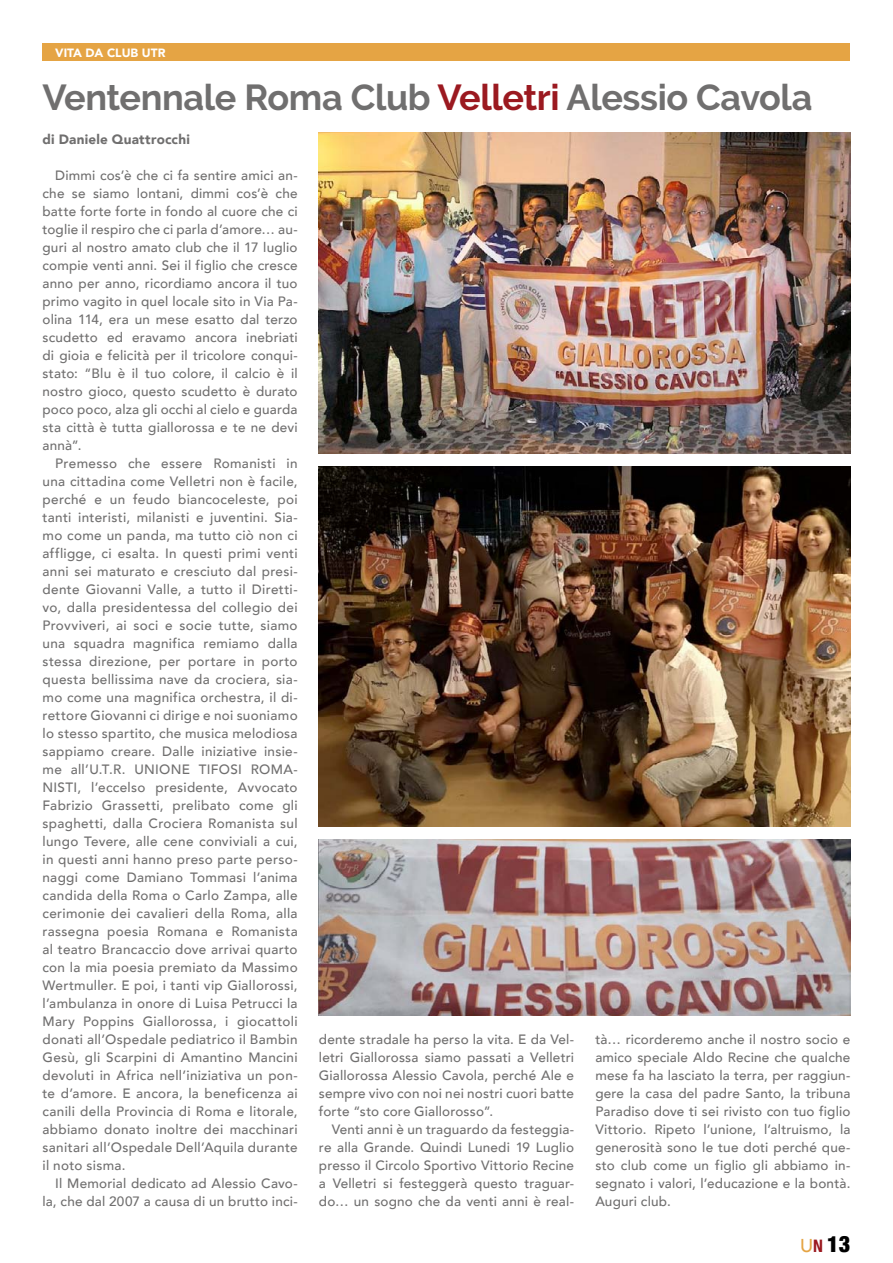
<style>
.page{position:relative;width:893px;height:1263px;background:#fff}
.page>*{position:absolute;margin:0;border:0;box-sizing:border-box;transform-origin:0 0}
.t1{font:700 36px "Raleway";letter-spacing:-.01em;color:#706f6f}
.t2{font:900 condensed 22.35px "Helvetica Neue";color:#000}
.t3{font:500 13.5px/18px "Avenir";letter-spacing:.015em;color:#706f6f;text-align:justify}
.t4{font:900 13.5px "Avenir";letter-spacing:.015em;color:#706f6f}
.t5{font:900 12px "Avenir";color:#fff}
.s1{color:#9b1920}
.s2{font-family:"Avenir";font-weight:500;font-stretch:normal;font-size:18.6px;color:#e5a444}
.s3{font-weight:700;font-size:17.25px;color:#9b1920}
</style>
<div class="page">
<div style="left:43px;top:43px;width:807px;height:17px;background:#e5a444"></div>
<img style="left:319px;top:133px;width:531px;height:321px">
<img style="left:319px;top:467px;width:531px;height:359px">
<img style="left:319px;top:840px;width:531px;height:175px">
<p class="t5" style="left:55px;top:42px;width:112px">vitada clubUTR</p>
<h1 class="t1" style="left:43px;top:77px;width:771px">Ventennale Roma Club <span class="s1">Velletri</span> Alessio Cavola</h1>
<p class="t4" style="left:43px;top:128px;width:149px">di Daniele Quattrocchi</p>
<p class="t3" style="left:43px;top:166px;width:257px;text-indent:13px">Dimmi cos’è che ci fa sentire amici an&shy;che se siamo lontani, dimmi cos’è che batte forte forte in fondo al cuore che ci toglie il respiro che ci parla d’amore… au&shy;guri al nostro amato club che il 17 luglio compie venti anni. Sei il figlio che cresce anno per anno, ricordiamo ancora il tuo primo vagito in quel locale sito in Via Pa&shy;olina 114, era un mese esatto dal terzo scudetto ed eravamo ancora inebriati di gioia e felicità per il tricolore conqui&shy;stato: “Blu è il tuo colore, il calcio è il nostro gioco, questo scudetto è durato poco poco, alza gli occhi al cielo e guarda sta città è tutta giallorossa e te ne devi annà”.</p>
<p class="t3" style="left:43px;top:454px;width:257px;text-indent:13px">Premesso che essere Romanisti in una cittadina come Velletri non è facile, perché e un feudo biancoceleste, poi tanti interisti, milanisti e juventini. Sia&shy;mo come un panda, ma tutto ciò non ci affligge, ci esalta. In questi primi venti anni sei maturato e cresciuto dal presi&shy;dente Giovanni Valle, a tutto il Diretti&shy;vo, dalla presidentessa del collegio dei Provviveri, ai soci e socie tutte, siamo una squadra magnifica remiamo dalla stessa direzione, per portare in porto questa bellissima nave da crociera, sia&shy;mo come una magnifica orchestra, il di&shy;rettore Giovanni ci dirige e noi suoniamo lo stesso spartito, che musica melodiosa sappiamo creare. Dalle iniziative insie&shy;me all’U.T.R. UNIONE TIFOSI ROMA-NISTI, l’eccelso presidente, Avvocato Fabrizio Grassetti, prelibato come gli spaghetti, dalla Crociera Romanista sul lungo Tevere, alle cene conviviali a cui, in questi anni hanno preso parte perso&shy;naggi come Damiano Tommasi l’anima candida della Roma o Carlo Zampa, alle cerimonie dei cavalieri della Roma, alla rassegna poesia Romana e Romanista al teatro Brancaccio dove arrivai quarto con la mia poesia premiato da Massimo Wertmuller. E poi, i tanti vip Giallorossi, l’ambulanza in onore di Luisa Petrucci la Mary Poppins Giallorossa, i giocattoli donati all’Ospedale pediatrico il Bambin Gesù, gli Scarpini di Amantino Mancini devoluti in Africa nell’iniziativa un pon&shy;te d’amore. E ancora, la beneficenza ai canili della Provincia di Roma e litorale, abbiamo donato inoltre dei macchinari sanitari all’Ospedale Dell’Aquila durante il noto sisma.</p>
<p class="t3" style="left:43px;top:1173px;width:257px;text-align:right">Il Memorial dedicato ad Alessio Cavo&shy;la, che dal 2007 a causa di un brutto inci-</p>
<p class="t3" style="left:319px;top:1030px;width:257px">dente stradale ha perso la vita. E da Vel&shy;letri Giallorossa siamo passati a Velletri Giallorossa Alessio Cavola, perché Ale e sempre vivo con noi nei nostri cuori batte forte “sto core Giallorosso”.</p>
<p class="t3" style="left:319px;top:1120px;width:257px;text-indent:13px">Venti anni è un traguardo da festeggia&shy;re alla Grande. Quindi Lunedi 19 Luglio presso il Circolo Sportivo Vittorio Recine a Velletri si festeggerà questo traguar&shy;do… un sogno che da venti anni è real-</p>
<p class="t3" style="left:595px;top:1030px;width:257px">tà… ricorderemo anche il nostro socio e amico speciale Aldo Recine che qualche mese fa ha lasciato la terra, per raggiun&shy;gere la casa del padre Santo, la tribuna Paradiso dove ti sei rivisto con tuo figlio Vittorio. Ripeto l’unione, l’altruismo, la generosità sono le tue doti perché que&shy;sto club come un figlio gli abbiamo in&shy;segnato i valori, l’educazione e la bontà.<br>Auguri club.</p>
<h2 class="t2" style="left:800px;top:1230px;width:52px"><span class="s2">U</span><span class="s3">N</span> 13</h2>
</div>
